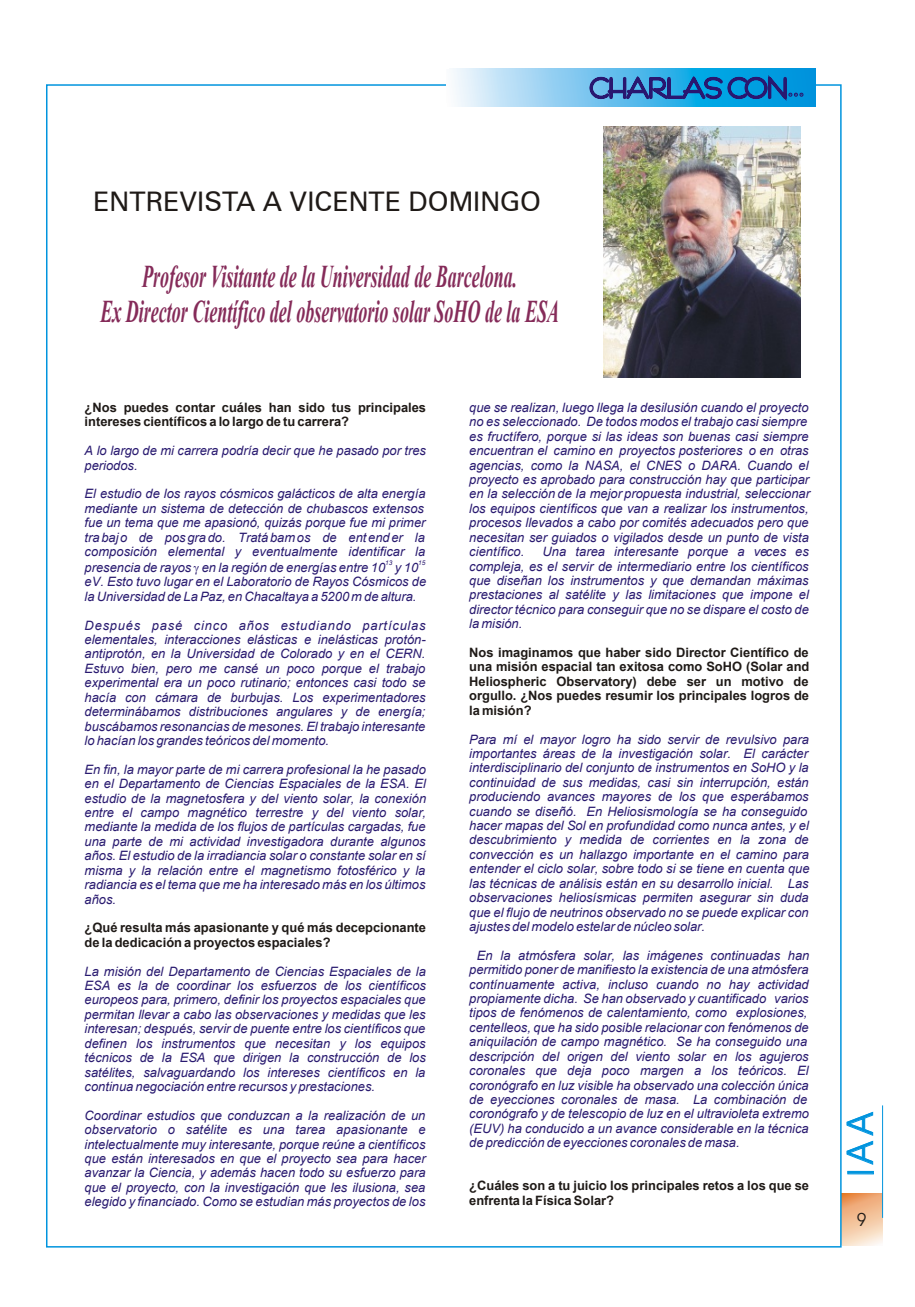
<style>
.page{position:relative;width:915px;height:1307px;background:#fff}
.page>*{position:absolute;margin:0;border:0;box-sizing:border-box;transform-origin:0 0}
.t1{font:36px "Avant Garde Bk BT";color:#0094de}
.t2{font:italic 700 31.65px/35px "Times New Roman";color:#852b59;text-align:center;scale:.57 1}
.t3{font:700 27px "Zurich BT";color:#1f1a17}
.t4{font:21px "Bernhard Fashion BT";color:#291770;scale:1.04 1}
.t5{font:18px "Avant Garde Bk BT";color:#1f1a17;scale:.96 1}
.t6{font:italic 12.9px/14.4px "Arial";color:#291a70;text-align:justify}
.t7{font:700 12.9px/14.4px "Arial";color:#1f1a17}
.t8{font:italic 12.9px "Arial";letter-spacing:.06em;color:#291a70}
.t9{font:italic 6.45px "Arial";color:#291a70}
</style>
<div class="page">
<img style="left:842px;top:1193px;width:40px;height:52px">
<hr style="left:882px;top:1105px;width:1px;height:112px;background:#0094de">
<img style="left:453px;top:69px;width:363px;height:37px">
<img style="left:603px;top:127px;width:198px;height:250px">
<h3 class="t4" style="left:590px;top:79px;width:208px">CHARLAS CON...</h3>
<h3 class="t3" style="left:93px;top:190px;width:449px">ENTREVISTA A VICENTE DOMINGO</h3>
<h2 class="t2" style="left:100px;top:262px;width:806px">Profesor Visitante de la Universidad de Barcelona.<br>Ex Director Científico del observatorio solar SoHO de la ESA</h2>
<p class="t7" style="left:85px;top:401px;width:343px">¿Nos puedes contar cuáles han sido tus principales intereses científicos a lo largo de tu carrera?</p>
<p class="t6" style="left:469px;top:401px;width:341px">que se realizan, luego llega la desilusión cuando el proyecto no es seleccionado. De todos modos el trabajo casi siempre es fructífero, porque si las ideas son buenas casi siempre</p>
<p class="t6" style="left:85px;top:444px;width:343px">A lo largo de mi carrera podría decir que he pasado por tres</p>
<p class="t6" style="left:469px;top:444px;width:341px">encuentran el camino en proyectos posteriores o en otras</p>
<p class="t6" style="left:85px;top:459px;width:55px">periodos.</p>
<p class="t6" style="left:469px;top:459px;width:341px">agencias, como la NASA, el CNES o DARA. Cuando el proyecto es aprobado para construcción hay que participar</p>
<p class="t6" style="left:85px;top:488px;width:342px">El estudio de los rayos cósmicos galácticos de alta energía</p>
<p class="t6" style="left:469px;top:488px;width:342px">en la selección de la mejor propuesta industrial, seleccionar</p>
<p class="t6" style="left:85px;top:502px;width:341px">mediante un sistema de detección de chubascos extensos</p>
<p class="t6" style="left:469px;top:502px;width:341px">los equipos científicos que van a realizar los instrumentos,</p>
<p class="t6" style="left:85px;top:517px;width:342px">fue un tema que me apasionó, quizás porque fue mi primer</p>
<p class="t6" style="left:469px;top:517px;width:341px">procesos llevados a cabo por comités adecuados pero que</p>
<p class="t6" style="left:85px;top:531px;width:342px">trabajo de posgrado. Tratá bamos de entender la</p>
<p class="t6" style="left:469px;top:531px;width:341px">necesitan ser guiados o vigilados desde un punto de vista</p>
<p class="t6" style="left:85px;top:545px;width:342px">composición elemental y eventualmente identificar la</p>
<p class="t6" style="left:469px;top:545px;width:57px">científico.</p>
<p class="t6" style="left:543px;top:545px;width:268px">Una tarea interesante porque a veces es</p>
<p class="t9" style="left:385px;top:560px;width:9px">13</p>
<p class="t9" style="left:418px;top:560px;width:9px">15</p>
<p class="t6" style="left:85px;top:561px;width:335px">presencia de rayos en la región de energías entre 10 y 10</p>
<p class="t6" style="left:469px;top:560px;width:341px">compleja, es el servir de intermediario entre los científicos</p>
<p class="t6" style="left:85px;top:576px;width:343px">eV. Esto tuvo lugar en el Laboratorio de Rayos Cósmicos de</p>
<p class="t6" style="left:469px;top:574px;width:341px">que diseñan los instrumentos y que demandan máximas</p>
<p class="t6" style="left:85px;top:590px;width:333px">la Universidad de La Paz, en Chacaltaya a 5200 m de altura.</p>
<p class="t6" style="left:469px;top:589px;width:341px">prestaciones al satélite y las limitaciones que impone el director técnico para conseguir que no se dispare el costo de</p>
<p class="t8" style="left:85px;top:620px;width:343px">Después pasé cinco años estudiando partículas</p>
<p class="t6" style="left:469px;top:617px;width:55px">la misión.</p>
<p class="t6" style="left:85px;top:633px;width:343px">elementales, interacciones elásticas e inelásticas protón&shy;antiprotón, en la Universidad de Colorado y en el CERN.<br>Estuvo bien, pero me cansé un poco porque el trabajo experimental era un poco rutinario; entonces casi todo se hacía con cámara de burbujas. Los experimentadores determinábamos distribuciones angulares y de energía; buscábamos resonancias de mesones. El trabajo interesante lo hacían los grandes teóricos del momento.</p>
<p class="t7" style="left:469px;top:646px;width:342px;text-align:justify">Nos imaginamos que haber sido Director Científico de una misión espacial tan exitosa como SoHO (Solar and Heliospheric Observatory) debe ser un motivo de orgullo. ¿Nos puedes resumir los principales logros de la misión?</p>
<p class="t6" style="left:469px;top:733px;width:341px">Para mí el mayor logro ha sido servir de revulsivo para importantes áreas de la investigación solar. El carácter</p>
<p class="t6" style="left:85px;top:763px;width:343px">En fin, la mayor parte de mi carrera profesional la he pasado</p>
<p class="t6" style="left:469px;top:762px;width:341px">interdisciplinario del conjunto de instrumentos en SoHO y la</p>
<p class="t6" style="left:85px;top:777px;width:343px">en el Departamento de Ciencias Espaciales de la ESA. El</p>
<p class="t6" style="left:469px;top:776px;width:341px">continuidad de sus medidas, casi sin interrupción, están</p>
<p class="t6" style="left:85px;top:792px;width:343px">estudio de la magnetosfera y del viento solar, la conexión</p>
<p class="t6" style="left:469px;top:790px;width:341px">produciendo avances mayores de los que esperábamos</p>
<p class="t6" style="left:85px;top:806px;width:343px">entre el campo magnético terrestre y del viento solar,</p>
<p class="t6" style="left:469px;top:805px;width:340px">cuando se diseñó. En Heliosismología se ha conseguido</p>
<p class="t6" style="left:85px;top:821px;width:343px">mediante la medida de los flujos de partículas cargadas, fue</p>
<p class="t6" style="left:469px;top:819px;width:341px">hacer mapas del Sol en profundidad como nunca antes, y el</p>
<p class="t6" style="left:85px;top:835px;width:343px">una parte de mi actividad investigadora durante algunos</p>
<p class="t6" style="left:469px;top:834px;width:341px">descubrimiento y medida de corrientes en la zona de</p>
<p class="t6" style="left:85px;top:849px;width:343px">años. El estudio de la irradiancia solar o constante solar en sí</p>
<p class="t6" style="left:469px;top:848px;width:341px">convección es un hallazgo importante en el camino para</p>
<p class="t6" style="left:85px;top:864px;width:342px">misma y la relación entre el magnetismo fotosférico y la</p>
<p class="t6" style="left:469px;top:862px;width:342px">entender el ciclo solar, sobre todo si se tiene en cuenta que</p>
<p class="t6" style="left:85px;top:878px;width:342px">radiancia es el tema que me ha interesado más en los últimos</p>
<p class="t6" style="left:469px;top:877px;width:341px">las técnicas de análisis están en su desarrollo inicial. Las</p>
<p class="t6" style="left:85px;top:893px;width:33px">años.</p>
<p class="t6" style="left:469px;top:891px;width:341px">observaciones heliosísmicas permiten asegurar sin duda que el flujo de neutrinos observado no se puede explicar con ajustes del modelo estelar de núcleo solar.</p>
<p class="t6" style="left:477px;top:949px;width:334px">En la atmósfera solar, las imágenes continuadas han</p>
<p class="t6" style="left:85px;top:965px;width:343px">La misión del Departamento de Ciencias Espaciales de la</p>
<p class="t6" style="left:469px;top:963px;width:341px">permitido poner de manifiesto la existencia de una atmósfera</p>
<p class="t6" style="left:85px;top:979px;width:343px">ESA es la de coordinar los esfuerzos de los científicos</p>
<p class="t6" style="left:469px;top:978px;width:341px">contínuamente activa, incluso cuando no hay actividad</p>
<p class="t6" style="left:85px;top:994px;width:343px">europeos para, primero, definir los proyectos espaciales que</p>
<p class="t6" style="left:469px;top:992px;width:341px">propiamente dicha. Se han observado y cuantificado varios</p>
<p class="t6" style="left:85px;top:1008px;width:343px">permitan llevar a cabo las observaciones y medidas que les</p>
<p class="t6" style="left:469px;top:1007px;width:340px">tipos de fenómenos de calentamiento, como explosiones,</p>
<p class="t6" style="left:85px;top:1022px;width:342px">interesan; después, servir de puente entre los científicos que</p>
<p class="t6" style="left:469px;top:1021px;width:341px">centelleos, que ha sido posible relacionar con fenómenos de</p>
<p class="t6" style="left:85px;top:1037px;width:343px">definen los instrumentos que necesitan y los equipos</p>
<p class="t6" style="left:469px;top:1035px;width:340px">aniquilación de campo magnético. Se ha conseguido una</p>
<p class="t6" style="left:85px;top:1051px;width:343px">técnicos de la ESA que dirigen la construcción de los</p>
<p class="t6" style="left:469px;top:1050px;width:341px">descripción del origen del viento solar en los agujeros</p>
<p class="t6" style="left:85px;top:1066px;width:342px">satélites, salvaguardando los intereses científicos en la</p>
<p class="t6" style="left:469px;top:1064px;width:341px">coronales que deja poco margen a los teóricos. El</p>
<p class="t6" style="left:85px;top:1080px;width:292px">continua negociación entre recursos y prestaciones.</p>
<p class="t6" style="left:469px;top:1079px;width:341px">coronógrafo en luz visible ha observado una colección única de eyecciones coronales de masa. La combinación de</p>
<p class="t6" style="left:85px;top:1109px;width:342px">Coordinar estudios que conduzcan a la realización de un</p>
<p class="t6" style="left:469px;top:1107px;width:341px">coronógrafo y de telescopio de luz en el ultravioleta extremo</p>
<p class="t6" style="left:85px;top:1123px;width:343px">observatorio o satélite es una tarea apasionante e</p>
<p class="t6" style="left:469px;top:1122px;width:341px">(EUV) ha conducido a un avance considerable en la técnica</p>
<p class="t6" style="left:85px;top:1138px;width:342px">intelectualmente muy interesante, porque reúne a científicos</p>
<p class="t6" style="left:469px;top:1136px;width:272px">de predicción de eyecciones coronales de masa.</p>
<p class="t6" style="left:85px;top:1152px;width:343px">que están interesados en que el proyecto sea para hacer avanzar la Ciencia, y además hacen todo su esfuerzo para que el proyecto, con la investigación que les ilusiona, sea elegido y financiado. Como se estudian más proyectos de los</p>
<p class="t7" style="left:85px;top:921px;width:343px">¿Qué resulta más apasionante y qué más decepcionante de la dedicación a proyectos espaciales?</p>
<p class="t7" style="left:469px;top:1179px;width:341px">¿Cuáles son a tu juicio los principales retos a los que se enfrenta la Física Solar?</p>
<h1 class="t1" style="left:845px;top:1176px;width:66px;rotate:-90deg">IAA</h1>
<h3 class="t5" style="left:857px;top:1211px;width:12px">9</h3>
</div>
